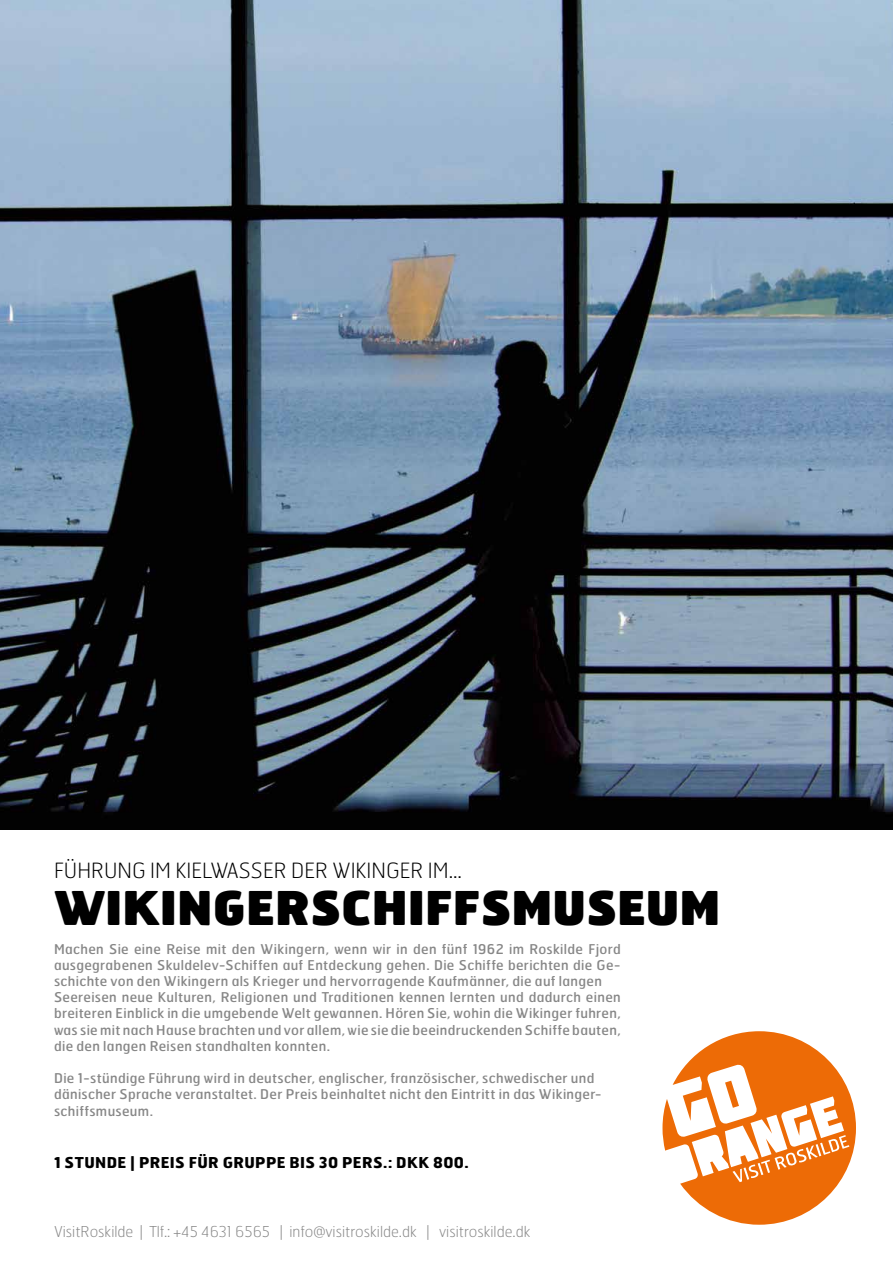
<style>
.page{position:relative;width:893px;height:1263px;background:#fff}
.page>*{position:absolute;margin:0;border:0;box-sizing:border-box;transform-origin:0 0}
.t1{font:900 46.5px "Hermes";color:#000}
.t2{font:100 21px "Hermes";color:#000}
.t3{font:100 15px "Hermes";color:#878787}
.t4{font:700 15px "Hermes";letter-spacing:.025em;color:#000}
.t5{font:13.5px/16.2px "Hermes";letter-spacing:.025em;color:#878787}
</style>
<div class="page">
<img style="left:0;top:0;width:893px;height:829px">
<svg style="left:662px;top:1031px;width:194px;height:194px"></svg>
<h2 class="t2" style="left:54px;top:858px;width:409px">FÜHRUNG IM KIELWASSER DER WIKINGER IM...</h2>
<h1 class="t1" style="left:54px;top:877px;width:668px">WIKINGERSCHIFFSMUSEUM</h1>
<p class="t5" style="left:54px;top:940px;width:568px">Machen Sie eine Reise mit den Wikingern, wenn wir in den fünf 1962 im Roskilde Fjord ausgegrabenen Skuldelev-Schiffen auf Entdeckung gehen. Die Schiffe berichten die Ge&shy;schichte von den Wikingern als Krieger und hervorragende Kaufmänner, die auf langen Seereisen neue Kulturen, Religionen und Traditionen kennen lernten und dadurch einen breiteren Einblick in die umgebende Welt gewannen. Hören Sie, wohin die Wikinger fuhren, was sie mit nach Hause brachten und vor allem, wie sie die beeindruckenden Schiffe bauten, die den langen Reisen standhalten konnten.</p>
<p class="t5" style="left:54px;top:1070px;width:549px">Die 1-stündige Führung wird in deutscher, englischer, französischer, schwedischer und dänischer Sprache veranstaltet. Der Preis beinhaltet nicht den Eintritt in das Wikinger&shy;schiffsmuseum.</p>
<p class="t4" style="left:54px;top:1152px;width:416px">1 STUNDE | PREIS FÜR GRUPPE BIS 30 PERS.: DKK 800.</p>
<p class="t3" style="left:54px;top:1222px;width:478px">VisitRoskilde | Tlf.: +45 4631 6565 | info@visitroskilde.dk | visitroskilde.dk</p>
</div>
